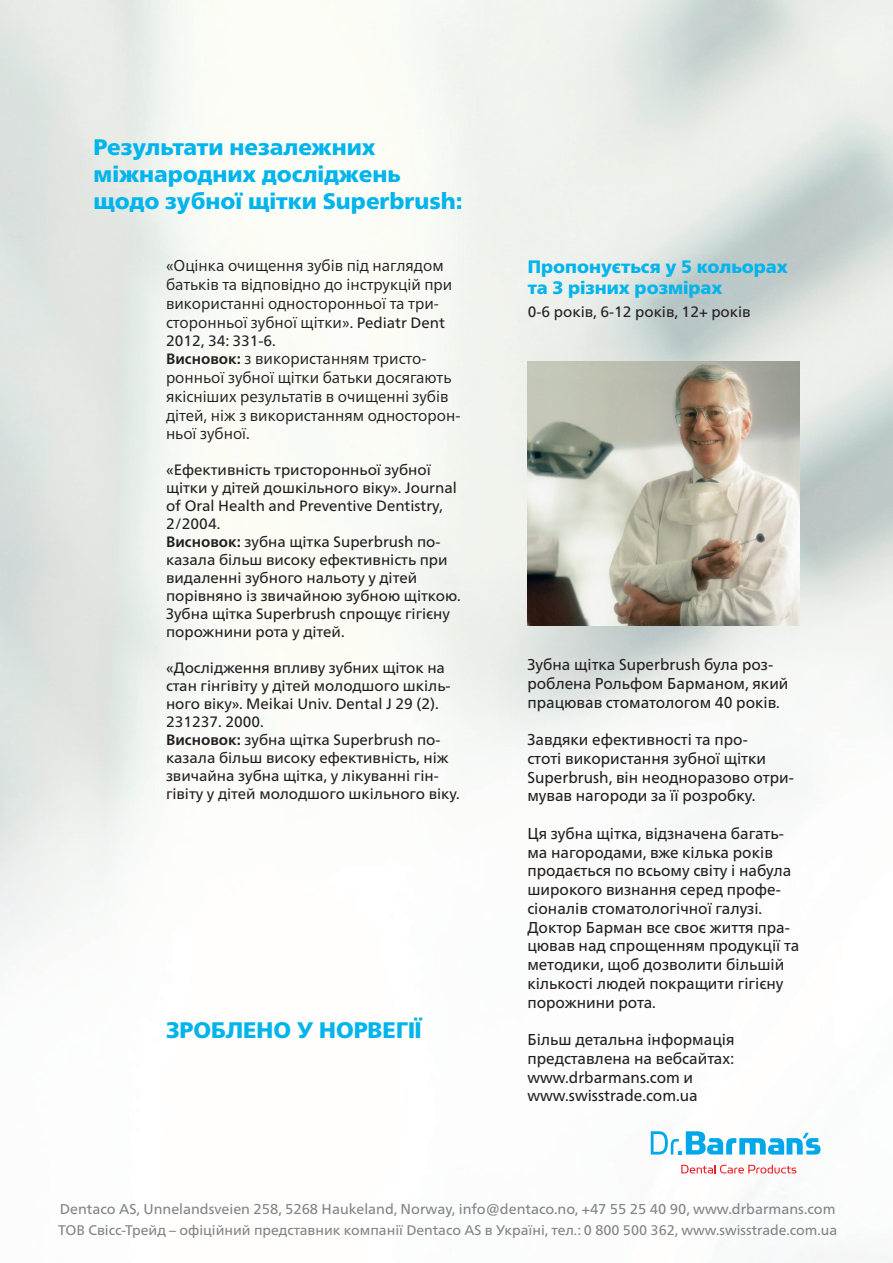
<style>
.page{position:relative;width:893px;height:1263px;background:#fff}
.page>*{position:absolute;margin:0;border:0;box-sizing:border-box;transform-origin:0 0}
.t1{font:900 22.5px/27px "Frutiger Neue LTCYR";color:#00b4ec}
.t2{font:900 18px/21px "Frutiger Neue LTCYR";color:#00b4ec}
.t3{font:15.75px/18.8px "Frutiger Neue LTCYR";color:#231f20}
.t4{font:15.75px/18.8px "Frutiger Neue LTCYR";color:#231f20}
.t5{font:15px/18px "Frutiger Neue LTCYR";color:#231f20}
.t6{font:14.25px "Frutiger Neue LTCYR";color:#808285}
.t7{font:13.95px "Frutiger Neue LTCYR";color:#808285}
.s1{font-size:15px}
.s2{font-weight:700;font-size:15px}
.s3{font-weight:700}
</style>
<div class="page">
<img style="left:0;top:0;width:893px;height:1263px">
<img style="left:528px;top:361px;width:271px;height:264px">
<svg style="left:651px;top:1131px;width:169px;height:23px"></svg>
<svg style="left:681px;top:1165px;width:115px;height:8px"></svg>
<h1 class="t1" style="left:94px;top:134px;width:370px">Результати незалежних міжнародних досліджень щодо зубної щітки Superbrush:</h1>
<p class="t4" style="left:166px;top:256px;width:288px">«Оцінка очищення зубів під наглядом батьків та відповідно до інструкцій при використанні односторонньої та три&shy;сторонньої зубної щітки»<span class="s1">. Pediatr Dent</span></p>
<p class="t5" style="left:166px;top:331px;width:111px">2012, 34: 331-6.</p>
<p class="t4" style="left:166px;top:349px;width:296px"><span class="s2">Висновок:</span> з використанням тристо&shy;ронньої зубної щітки батьки досягають якісніших результатів в очищенні зубів дітей, ніж з використанням односторон&shy;ньої зубної<span class="s1">.</span></p>
<p class="t5" style="left:166px;top:461px;width:296px">«Ефективність тристоронньої зубної щітки у дітей дошкільного віку». Journal of Oral Health and Preventive Dentistry, 2/2004.<br><span class="s3">Висновок:</span> зубна щітка Superbrush по&shy;казала більш високу ефективність при видаленні зубного нальоту у дітей порівняно із звичайною зубною щіткою.<br>Зубна щітка Superbrush спрощує гігієну порожнини рота у дітей.</p>
<p class="t5" style="left:166px;top:659px;width:295px">«Дослідження впливу зубних щіток на стан гінгівіту у дітей молодшого шкіль&shy;ного віку». Meikai Univ. Dental J 29 (2).<br>231237. 2000.<br><span class="s3">Висновок:</span> зубна щітка Superbrush по&shy;казала більш високу ефективність, ніж звичайна зубна щітка, у лікуванні гін&shy;гівіту у дітей молодшого шкільного віку.</p>
<p class="t3" style="left:527px;top:655px;width:263px">Зубна щітка Superbrush була роз&shy;роблена Рольфом Барманом, який працював стоматологом 40 років.</p>
<p class="t2" style="left:528px;top:256px;width:261px">Пропонується у 5 кольорах та 3 різних розмірах</p>
<p class="t5" style="left:528px;top:302px;width:224px">0-6 років, 6-12 років, 12+ років</p>
<p class="t3" style="left:527px;top:730px;width:268px">Завдяки ефективності та про-<br>стоті використання зубної щітки<br>Superbrush, він неодноразово отри&shy;мував нагороди за її розробку.</p>
<p class="t3" style="left:527px;top:824px;width:273px">Ця зубна щітка, відзначена багать&shy;ма нагородами, вже кілька років продається по всьому світу і набула широкого визнання серед профе&shy;сіоналів стоматологічної галузі.<br>Доктор Барман все своє життя пра&shy;цював над спрощенням продукції та методики, щоб дозволити більшій кількості людей покращити гігієну порожнини рота.</p>
<p class="t3" style="left:527px;top:1030px;width:209px">Більш детальна інформація представлена на вебсайтах: www.drbarmans.com и www.swisstrade.com.ua</p>
<h1 class="t1" style="left:166px;top:1016px;width:257px">ЗРОБЛЕНО У НОРВЕГІЇ</h1>
<p class="t6" style="left:60px;top:1201px;width:777px">Dentaco AS, Unnelandsveien 258, 5268 Haukeland, Norway, info@dentaco.no, +47 55 25 40 90, www.drbarmans.com</p>
<p class="t7" style="left:58px;top:1222px;width:780px">ТОВ Свісс-Трейд – офіційний представник компанії Dentaco AS в Україні, тел.: 0 800 500 362, www.swisstrade.com.ua</p>
</div>
